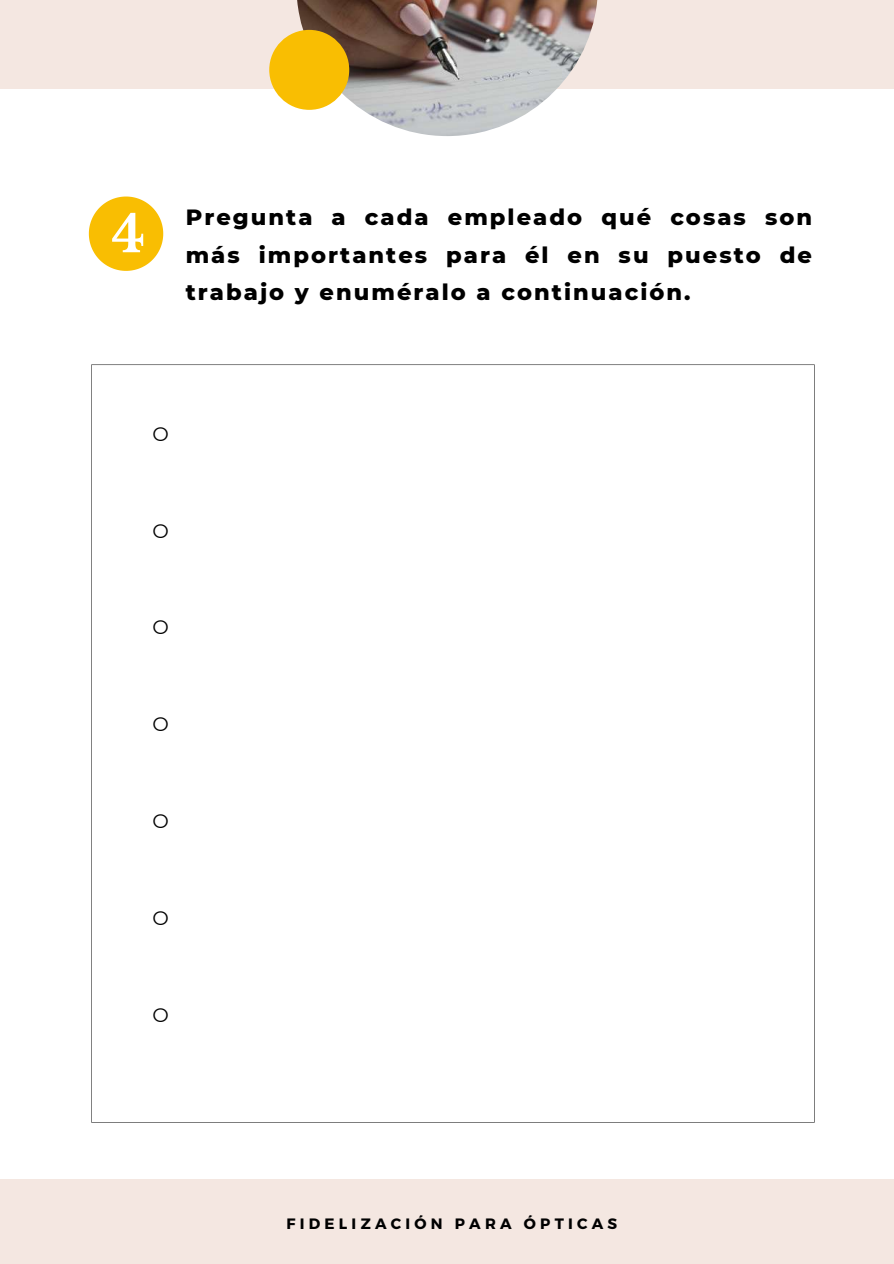
<style>
.page{position:relative;width:894px;height:1264px;background:#fff}
.page>*{position:absolute;margin:0;border:0;box-sizing:border-box;transform-origin:0 0}
.t1{font:700 50.55px "Libre Baskerville";color:#fff}
.t2{font:800 22.5px/37.2px "Montserrat";letter-spacing:.09em;color:#000;text-align:justify}
.t3{font:19.5px "Montserrat";color:#000}
.t4{font:700 15px "Montserrat";letter-spacing:.285em;color:#000}
</style>
<div class="page">
<div style="left:0;top:0;width:893px;height:89px;background:#f4e7e1"></div>
<div style="left:0;top:1179px;width:893px;height:84px;background:#f4e7e1"></div>
<img style="left:296px;top:0;width:302px;height:136px">
<div style="left:269px;top:30px;width:80px;height:80px;background:#f9be02;border-radius:50%"></div>
<svg style="left:89px;top:196px;width:74px;height:75px"></svg>
<svg style="left:91px;top:364px;width:723px;height:758px"></svg>
<h1 class="t1" style="left:112px;top:203px;width:35px">4</h1>
<p class="t2" style="left:186px;top:199px;width:627px">Pregunta a cada empleado qué cosas son más importantes para él en su puesto de trabajo y enuméralo a continuación.</p>
<p class="t3" style="left:152px;top:422px;width:18px">O</p>
<p class="t3" style="left:152px;top:518px;width:18px">O</p>
<p class="t3" style="left:152px;top:615px;width:18px">O</p>
<p class="t3" style="left:152px;top:712px;width:18px">O</p>
<p class="t3" style="left:152px;top:809px;width:18px">O</p>
<p class="t3" style="left:152px;top:906px;width:18px">O</p>
<p class="t3" style="left:152px;top:1003px;width:18px">O</p>
<p class="t4" style="left:286px;top:1213px;width:332px">FIDELIZACIÓN PARA ÓPTICAS</p>
</div>
